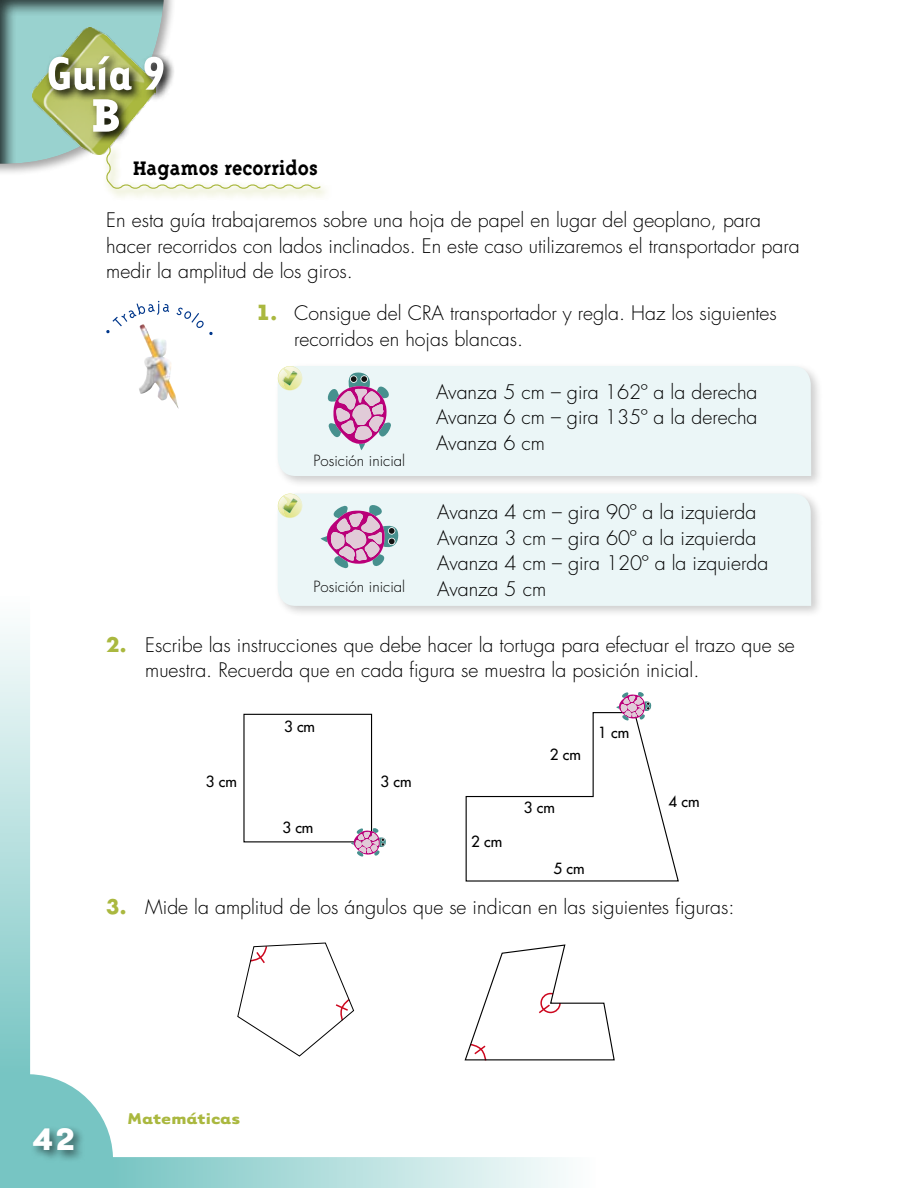
<style>
.page{position:relative;width:918px;height:1188px;background:#fff}
.page>*{position:absolute;margin:0;border:0;box-sizing:border-box;transform-origin:0 0}
.t1{font:700 54px "Tarzana Narrow";color:#fff}
.t2{font:800 54px "Triplex Serif";color:#fff}
.t3{font:700 36px "Tarzana Wide";color:#fff}
.t4{font:700 22.5px "Triplex Serif";color:#000}
.t5{font:300 19.5px/25.5px "Futura";color:#000}
.t6{font:700 18px "Tarzana Wide";color:#aab83f}
.t7{font:300 15px "Futura";color:#000}
.t8{font:15px "Futura";color:#000}
.s1{font-family:"Tarzana Wide";font-weight:700;font-size:25.5px;color:#aab83f}
.s2{font-weight:700;color:#aab83f}
</style>
<div class="page">
<div style="left:274px;top:362px;width:550px;height:126px;background:#000;opacity:.2"></div>
<div style="left:278px;top:366px;width:533px;height:110px;background:#ebf6f7"></div>
<div style="left:274px;top:490px;width:550px;height:128px;background:#000;opacity:.2"></div>
<div style="left:278px;top:494px;width:533px;height:112px;background:#ebf6f7"></div>
<svg style="left:326px;top:372px;width:66px;height:78px;background:#cab0c9"></svg>
<svg style="left:321px;top:503px;width:78px;height:66px;background:#cab0c9"></svg>
<svg style="left:109px;top:187px;width:217px;height:11px;fill:#f7f8ec"></svg>
<svg style="left:0;top:0;width:322px;height:190px"></svg>
<svg style="left:45px;top:52px;width:131px;height:92px"></svg>
<img style="left:139px;top:333px;width:40px;height:76px">
<svg style="left:106px;top:301px;width:63px;height:32px"></svg>
<svg style="left:176px;top:307px;width:37px;height:28px"></svg>
<svg style="left:278px;top:366px;width:24px;height:25px"></svg>
<svg style="left:278px;top:494px;width:24px;height:24px"></svg>
<svg style="left:0;top:595px;width:680px;height:593px"></svg>
<h1 class="t1" style="left:46px;top:40px;width:121px">Guía 9</h1>
<h1 class="t2" style="left:91px;top:84px;width:31px">B</h1>
<p class="t4" style="left:133px;top:156px;width:186px">Hagamos recorridos</p>
<p class="t5" style="left:106px;top:208px;width:695px">En esta guía trabajaremos sobre una hoja de papel en lugar del geoplano, para hacer recorridos con lados inclinados. En este caso utilizaremos el transportador para medir la amplitud de los giros.</p>
<p class="t5" style="left:294px;top:301px;width:484px;text-indent:-39px"><span class="s1">1</span><span class="s2">.</span> Consigue del CRA transportador y regla. Haz los siguientes recorridos en hojas blancas.</p>
<p class="t5" style="left:436px;top:379px;width:323px;text-align:justify">Avanza 5 cm – gira 162º a la derecha Avanza 6 cm – gira 135º a la derecha Avanza 6 cm</p>
<p class="t7" style="left:314px;top:451px;width:93px">Posición inicial</p>
<p class="t5" style="left:437px;top:500px;width:333px">Avanza 4 cm – gira 90º a la izquierda<br>Avanza 3 cm – gira 60º a la izquierda<br>Avanza 4 cm – gira 120º a la izquierda<br>Avanza 5 cm</p>
<p class="t5" style="left:145px;top:632px;width:651px;text-indent:-39px"><span class="s2">2.</span> Escribe las instrucciones que debe hacer la tortuga para efectuar el trazo que se muestra. Recuerda que en cada figura se muestra la posición inicial.</p>
<p class="t7" style="left:314px;top:578px;width:93px">Posición inicial</p>
<p class="t8" style="left:206px;top:772px;width:33px">3 cm</p>
<p class="t8" style="left:284px;top:717px;width:33px">3 cm</p>
<p class="t8" style="left:282px;top:818px;width:33px">3 cm</p>
<p class="t8" style="left:381px;top:772px;width:33px">3 cm</p>
<p class="t8" style="left:471px;top:831px;width:33px">2 cm</p>
<p class="t8" style="left:550px;top:744px;width:33px">2 cm</p>
<p class="t8" style="left:524px;top:797px;width:33px">3 cm</p>
<p class="t8" style="left:598px;top:723px;width:33px">1 cm</p>
<p class="t8" style="left:554px;top:859px;width:33px">5 cm</p>
<p class="t8" style="left:668px;top:792px;width:33px">4 cm</p>
<p class="t5" style="left:106px;top:895px;width:630px"><span class="s2">3.</span> Mide la amplitud de los ángulos que se indican en las siguientes figuras:</p>
<h2 class="t3" style="left:32px;top:1115px;width:45px">42</h2>
<p class="t6" style="left:128px;top:1106px;width:114px">Matemáticas</p>
</div>
